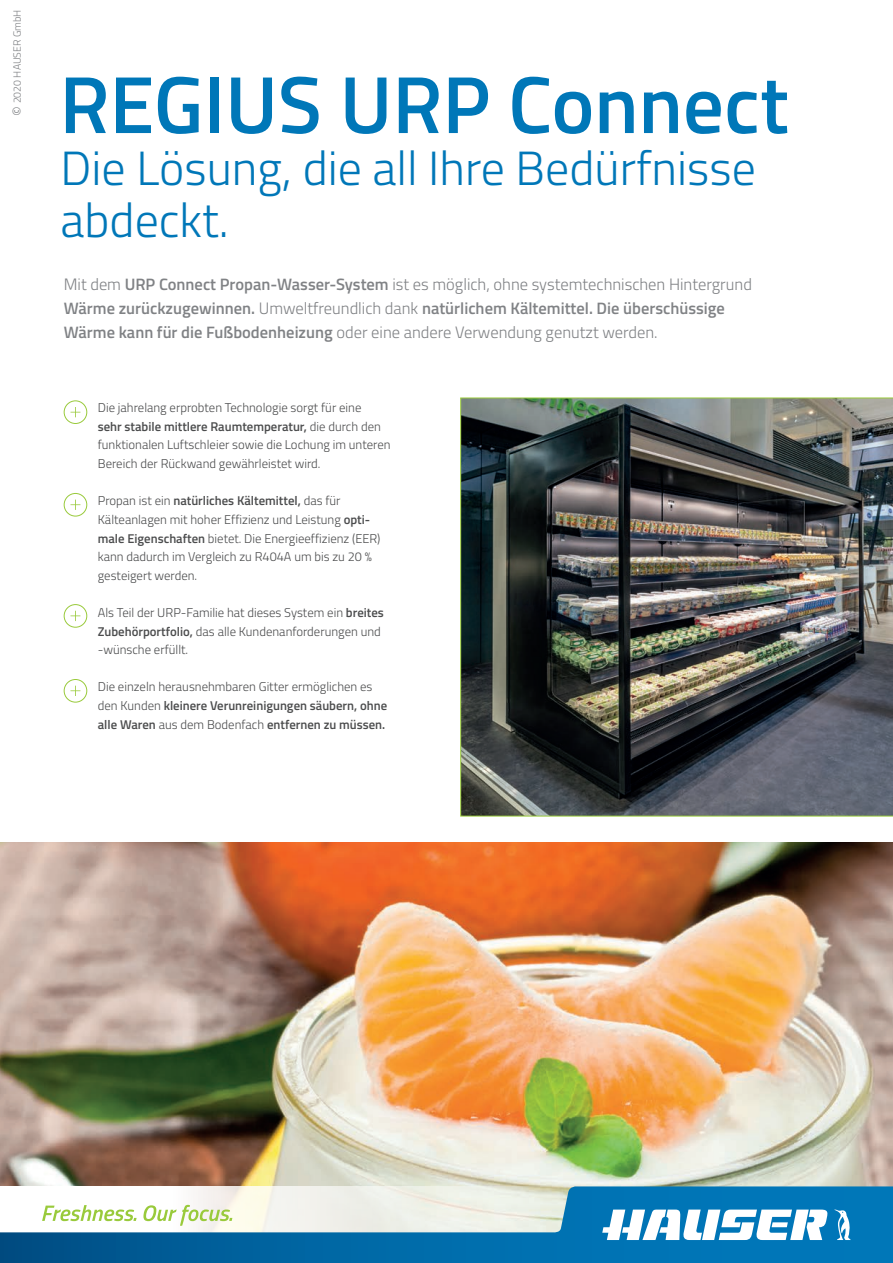
<style>
.page{position:relative;width:893px;height:1263px;background:#fff}
.page>*{position:absolute;margin:0;border:0;box-sizing:border-box;transform-origin:0 0}
.t1{font:600 81px "Titillium";color:#0077b8}
.t2{font:300 48px/52.5px "Titillium";color:#0077b8}
.t3{font:600 16.5px/24px "Titillium";color:#808285}
.t4{font:300 12.75px/18.6px "Titillium";color:#4b4c4d}
.t5{font:300 10.5px "Titillium";color:#808285}
.s1{font-size:15px}
.s2{font-weight:300}
.s3{font-weight:600}
</style>
<div class="page">
<img style="left:0;top:842px;width:893px;height:344px">
<img style="left:460px;top:397px;width:433px;height:420px">
<div style="left:64px;top:400px;width:23px;height:24px;border:1px solid #99ca3b;border-radius:50%"></div>
<svg style="left:71px;top:407px;width:9px;height:10px"></svg>
<div style="left:64px;top:493px;width:23px;height:23px;border:1px solid #99ca3b;border-radius:50%"></div>
<svg style="left:71px;top:500px;width:9px;height:10px"></svg>
<div style="left:64px;top:679px;width:23px;height:23px;border:1px solid #99ca3b;border-radius:50%"></div>
<svg style="left:71px;top:686px;width:9px;height:10px"></svg>
<div style="left:64px;top:604px;width:23px;height:24px;border:1px solid #99ca3b;border-radius:50%"></div>
<svg style="left:71px;top:611px;width:9px;height:10px"></svg>
<svg style="left:0;top:1186px;width:893px;height:77px;background:#5fa0c4"></svg>
<svg style="left:42px;top:1205px;width:190px;height:21px"></svg>
<svg style="left:834px;top:1209px;width:17px;height:31px"></svg>
<svg style="left:602px;top:1209px;width:226px;height:31px"></svg>
<p class="t5" style="left:10px;top:116px;width:108px;rotate:-90deg"><span class="s1">©</span> 2020 HAUSER GmbH</p>
<h1 class="t1" style="left:60px;top:44px;width:731px">REGIUS URP Connect</h1>
<h2 class="t2" style="left:61px;top:139px;width:697px">Die Lösung, die all Ihre Bedürfnisse abdeckt.</h2>
<p class="t3" style="left:64px;top:271px;width:690px"><span class="s2">Mit dem</span> URP Connect Propan-Wasser-System <span class="s2">ist es möglich, ohne systemtechnischen Hintergrund<br></span>Wärme zurückzugewinnen. <span class="s2">Umweltfreundlich dank</span> natürlichem Kältemittel. Die überschüssige<br>Wärme kann für die Fußbodenheizung <span class="s2">oder eine andere Verwendung genutzt werden.</span></p>
<p class="t4" style="left:98px;top:398px;width:294px">Die jahrelang erprobten Technologie sorgt für eine<br><span class="s3">sehr stabile mittlere Raumtemperatur,</span> die durch den funktionalen Luftschleier sowie die Lochung im unteren Bereich der Rückwand gewährleistet wird.</p>
<p class="t4" style="left:98px;top:491px;width:284px">Propan ist ein <span class="s3">natürliches Kältemittel,</span> das für Kälteanlagen mit hoher Effizienz und Leistung <span class="s3">opti&shy;male Eigenschaften</span> bietet. Die Energieeffizienz (EER) kann dadurch im Vergleich zu R404A um bis zu 20 % gesteigert werden.</p>
<p class="t4" style="left:98px;top:603px;width:288px">Als Teil der URP-Familie hat dieses System ein <span class="s3">breites<br>Zubehörportfolio,</span> das alle Kundenanforderungen und -wünsche erfüllt.</p>
<p class="t4" style="left:98px;top:677px;width:291px">Die einzeln herausnehmbaren Gitter ermöglichen es den Kunden <span class="s3">kleinere Verunreinigungen säubern, ohne alle Waren</span> aus dem Bodenfach <span class="s3">entfernen zu müssen.</span></p>
</div>
